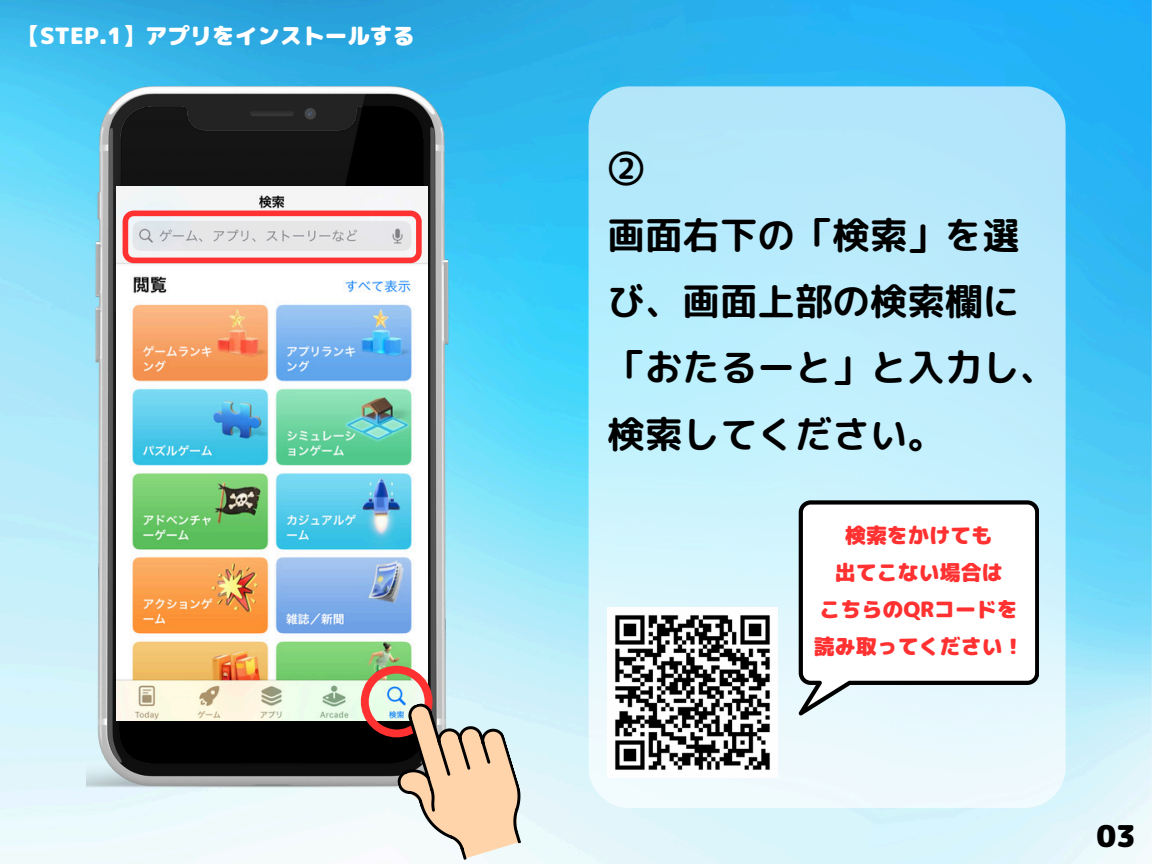
<style>
.page{position:relative;width:1152px;height:864px;background:#fff}
.page>*{position:absolute;margin:0;border:0;box-sizing:border-box;transform-origin:0 0}
.t1{font:37.5px/66.3px "rounded mplus 1 p bold";color:#000}
.t2{font:30px "rounded mplus 1 p black";color:#000}
.t3{font:22.5px "rounded mplus 1 p black";color:#fff}
.t4{font:21px "rounded mplus 1 p black";color:#ff3131}
</style>
<div class="page">
<img style="left:0;top:0;width:1152px;height:864px">
<svg style="left:589px;top:86px;width:477px;height:722px;background:#c4eefc"></svg>
<img style="left:86px;top:86px;width:381px;height:701px">
<img style="left:117px;top:187px;width:310px;height:533px">
<svg style="left:361px;top:666px;width:174px;height:198px"></svg>
<svg style="left:123px;top:211px;width:299px;height:52px"></svg>
<img style="left:608px;top:608px;width:169px;height:170px">
<svg style="left:799px;top:500px;width:240px;height:215px"></svg>
<h1 class="t3" style="left:18px;top:20px;width:399px">【STEP.1】アプリをインストールする</h1>
<p class="t1" style="left:608px;top:135px;width:451px">②<br>画面右下の「検索」を選び、画面上部の検索欄に「おたるーと」と入力し、検索してください。</p>
<p class="t4" style="left:845px;top:520px;width:148px">検索をかけても</p>
<p class="t4" style="left:835px;top:557px;width:169px">出てこない場合は</p>
<p class="t4" style="left:819px;top:594px;width:200px">こちらのQRコードを</p>
<p class="t4" style="left:814px;top:631px;width:211px">読み取ってください！</p>
<p class="t2" style="left:1096px;top:815px;width:41px">03</p>
</div>
